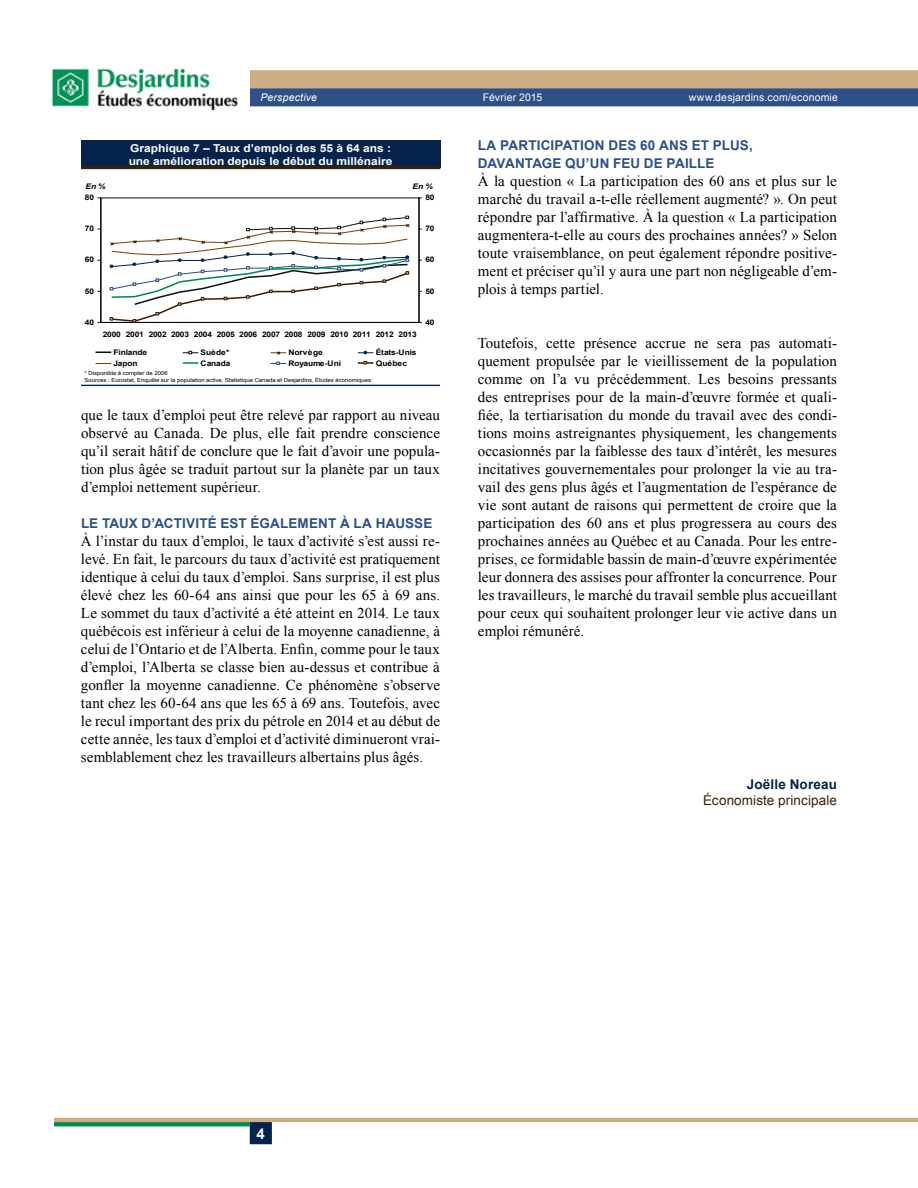
<style>
.page{position:relative;width:918px;height:1188px;background:#fff}
.page>*{position:absolute;margin:0;border:0;box-sizing:border-box;transform-origin:0 0}
.t1{font:15px/18px "Times New Roman";letter-spacing:.005em;color:#000;text-align:justify}
.t2{font:700 15px "Arial";color:#fff}
.t3{font:700 13.5px/18px "Arial";letter-spacing:.015em;color:#2d5088}
.t4{font:13.5px "Arial";letter-spacing:.005em;color:#401f00}
.t5{font:700 13.5px "Arial";letter-spacing:.01em;color:#05234b}
.t6{font:700 10.95px/13px "Arial";color:#fff;scale:1.1 1}
.t7{font:10.5px "Arial";letter-spacing:.015em;color:#fff}
.t8{font:italic 10.5px "Arial";letter-spacing:.015em;color:#fff}
.t9{font:700 7.65px "Arial";letter-spacing:-.025em;color:#000;scale:1.1 1}
.t10{font:700 7.65px "Arial";color:#000;scale:1.1 1}
.t11{font:700 7.65px "Arial";letter-spacing:.01em;color:#000;scale:1.1 1}
.t12{font:italic 700 7.65px "Arial";color:#000;scale:1.1 1}
.t13{font:5.4px/6.6px "Arial";color:#000;scale:1.1 1}
</style>
<div class="page">
<svg style="left:250px;top:70px;width:668px;height:36px;background:#7e8087"></svg>
<hr style="left:54px;top:1118px;width:864px;height:4px;background:#cdae84">
<svg style="left:54px;top:1122px;width:196px;height:4px"></svg>
<div style="left:250px;top:1122px;width:22px;height:22px;background:#05234b;border:2px solid #05234b"></div>
<img style="left:51px;top:68px;width:188px;height:43px">
<div style="left:81px;top:140px;width:359px;height:27px;background:#05234b"></div>
<hr style="left:81px;top:166px;width:359px;height:3px;background:#401f00">
<hr style="left:81px;top:385px;width:359px;height:1px;background:#05234b">
<hr style="left:101px;top:198px;width:317px;height:1px;background:#000">
<hr style="left:101px;top:322px;width:318px;height:1px;background:#000">
<hr style="left:101px;top:198px;width:1px;height:124px;background:#000">
<hr style="left:419px;top:198px;width:1px;height:124px;background:#000">
<svg style="left:110px;top:216px;width:300px;height:107px"></svg>
<svg style="left:96px;top:351px;width:15px;height:2px"></svg>
<svg style="left:183px;top:351px;width:15px;height:3px"></svg>
<svg style="left:271px;top:351px;width:15px;height:4px"></svg>
<svg style="left:358px;top:351px;width:15px;height:3px"></svg>
<svg style="left:96px;top:363px;width:15px;height:1px"></svg>
<svg style="left:183px;top:362px;width:15px;height:2px"></svg>
<svg style="left:271px;top:362px;width:15px;height:3px"></svg>
<svg style="left:358px;top:361px;width:15px;height:3px"></svg>
<p class="t8" style="left:261px;top:91px;width:58px">Perspective</p>
<p class="t7" style="left:483px;top:91px;width:61px">Février 2015</p>
<p class="t7" style="left:689px;top:91px;width:151px">www.desjardins.com/economie</p>
<p class="t6" style="left:129px;top:142px;width:241px">Graphique 7 – Taux d’emploi des 55 à 64 ans : une amélioration depuis le début du millénaire</p>
<p class="t12" style="left:85px;top:181px;width:20px">En %</p>
<p class="t12" style="left:413px;top:181px;width:20px">En %</p>
<p class="t9" style="left:85px;top:193px;width:10px">80</p>
<p class="t9" style="left:425px;top:193px;width:10px">80</p>
<p class="t9" style="left:85px;top:224px;width:10px">70</p>
<p class="t9" style="left:425px;top:224px;width:10px">70</p>
<p class="t9" style="left:85px;top:255px;width:10px">60</p>
<p class="t9" style="left:425px;top:255px;width:10px">60</p>
<p class="t9" style="left:85px;top:286px;width:10px">50</p>
<p class="t9" style="left:425px;top:286px;width:10px">50</p>
<p class="t3" style="left:478px;top:137px;width:276px">LA PARTICIPATION DES 60 ANS ET PLUS,<br>DAVANTAG E QU’UN FEU DE PAILLE</p>
<p class="t1" style="left:478px;top:172px;width:361px">À la question « La participation des 60 ans et plus sur le marché du travail a-t-elle réellement augmenté? ». On peut répondre par l’affirmative. À la question « La participation augmentera-t-elle au cours des prochaines années? » Selon toute vraisemblance, on peut également répondre positive&shy;ment et préciser qu’il y aura une part non négligeable d’em&shy;plois à temps partiel.</p>
<p class="t9" style="left:85px;top:317px;width:10px">40</p>
<p class="t9" style="left:425px;top:317px;width:10px">40</p>
<p class="t9" style="left:103px;top:329px;width:287px">2000 2001 2002 2003 2004 2005 2006 2007 2008 2009 2010 2011 2012 2013</p>
<p class="t9" style="left:113px;top:348px;width:32px">Finlande</p>
<p class="t9" style="left:201px;top:348px;width:28px">Suède*</p>
<p class="t11" style="left:288px;top:348px;width:33px">Norvège</p>
<p class="t10" style="left:376px;top:348px;width:39px">États-Unis</p>
<p class="t9" style="left:113px;top:358px;width:23px">Japon</p>
<p class="t9" style="left:201px;top:358px;width:29px">Canada</p>
<p class="t9" style="left:288px;top:358px;width:49px">Royaume-Uni</p>
<p class="t9" style="left:376px;top:358px;width:30px">Québec</p>
<p class="t13" style="left:85px;top:370px;width:262px">* Disponible à compter de 2006<br>Sources : Eurostat, Enquête sur la population active, Statistique Canada et Desjardins, Études économiques</p>
<p class="t1" style="left:81px;top:406px;width:361px">que le taux d’emploi peut être relevé par rapport au niveau observé au Canada. De plus, elle fait prendre conscience qu’il serait hâtif de conclure que le fait d’avoir une popula&shy;tion plus âgée se traduit partout sur la planète par un taux d’emploi nettement supérieur.</p>
<p class="t3" style="left:81px;top:515px;width:353px">LE TAUX D’ACTIVITÉ EST ÉGALEMENT À LA HAUSSE</p>
<p class="t1" style="left:81px;top:532px;width:361px">À l’instar du taux d’emploi, le taux d’activité s’est aussi re&shy;levé. En fait, le parcours du taux d’activité est pratiquement identique à celui du taux d’emploi. Sans surprise, il est plus élevé chez les 60-64 ans ainsi que pour les 65 à 69 ans.<br>Le sommet du taux d’activité a été atteint en 2014. Le taux québécois est inférieur à celui de la moyenne canadienne, à celui de l’Ontario et de l’Alberta. Enfin, comme pour le taux d’emploi, l’Alberta se classe bien au-dessus et contribue à gonfler la moyenne canadienne. Ce phénomène s’observe tant chez les 60-64 ans que les 65 à 69 ans. Toutefois, avec le recul important des prix du pétrole en 2014 et au début de cette année, les taux d’emploi et d’activité diminueront vrai&shy;semblablement chez les travailleurs albertains plus âgés.</p>
<p class="t1" style="left:478px;top:334px;width:361px">Toutefois, cette présence accrue ne sera pas automati&shy;quement propulsée par le vieillissement de la population comme on l’a vu précédemment. Les besoins pressants des entreprises pour de la main-d’œuvre formée et quali&shy;fiée, la tertiarisation du monde du travail avec des condi&shy;tions moins astreignantes physiquement, les changements occasionnés par la faiblesse des taux d’intérêt, les mesures incitatives gouvernementales pour prolonger la vie au tra&shy;vail des gens plus âgés et l’augmentation de l’espérance de vie sont autant de raisons qui permettent de croire que la participation des 60 ans et plus progressera au cours des prochaines années au Québec et au Canada. Pour les entre&shy;prises, ce formidable bassin de main-d’œuvre expérimentée leur donnera des assises pour affronter la concurrence. Pour les travailleurs, le marché du travail semble plus accueillant pour ceux qui souhaitent prolonger leur vie active dans un emploi rémunéré.</p>
<p class="t5" style="left:747px;top:776px;width:92px">JOËLLE NOREAU</p>
<p class="t4" style="left:703px;top:792px;width:135px">Économiste principale</p>
<p class="t2" style="left:257px;top:1124px;width:10px">4</p>
</div>
